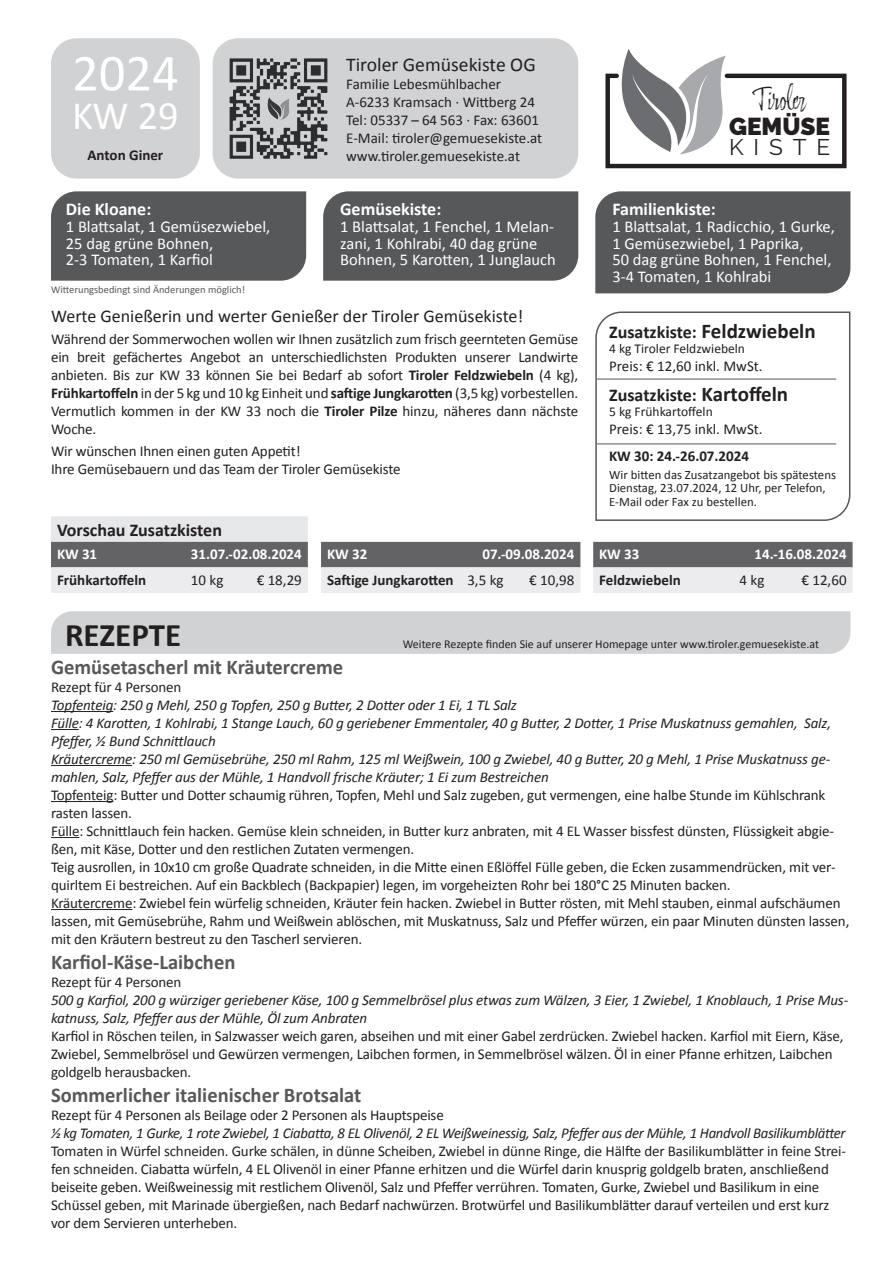
<style>
.page{position:relative;width:893px;height:1263px;background:#fff}
.page>*{position:absolute;margin:0;border:0;box-sizing:border-box;transform-origin:0 0}
.t1{font:52.5px "Calibri";color:#fff}
.t2{font:40.5px "Calibri";color:#fff}
.t3{font:700 33px "Calibri";color:#231f20}
.t4{font:27.3px "Adore You";color:#231f20}
.t5{font:900 24.3px "Raleway";color:#231f20}
.t6{font:22.65px "Raleway";letter-spacing:.44em;color:#231f20}
.t7{font:700 21px "Calibri";color:#57585a}
.t8{font:19.5px "Calibri";color:#231f20}
.t9{font:700 18px "Calibri";color:#231f20}
.t10{font:18px "Calibri";color:#231f20}
.t11{font:700 18px "Calibri";color:#fff}
.t12{font:16.5px/16.5px "Calibri";color:#fff}
.t13{font:15px/18px "Calibri";letter-spacing:-.01em;color:#231f20}
.t14{font:italic 15px/18px "Calibri";letter-spacing:-.01em;color:#231f20}
.t15{font:700 15px/25.5px "Calibri";color:#231f20}
.t16{font:700 15px "Calibri";color:#fff}
.t17{font:13.5px "Calibri";color:#231f20}
.t18{font:12.75px/13.5px "Calibri";color:#231f20}
.t19{font:12px "Calibri";color:#231f20}
.t20{font:10.5px "Calibri";color:#57585a}
.s1{font-weight:700}
.s2{color:#fff}
.s3{font-weight:400}
.s4{font-size:21px}
</style>
<div class="page">
<div style="left:213px;top:38px;width:365px;height:141px;background:#d1d2d4;border-radius:26px"></div>
<div style="left:51px;top:38px;width:149px;height:141px;background:#d1d2d4;border-radius:26px"></div>
<img style="left:229px;top:58px;width:99px;height:101px">
<svg style="left:605px;top:49px;width:242px;height:120px"></svg>
<div style="left:323px;top:191px;width:255px;height:90px;background:#57585a"></div>
<div style="left:595px;top:191px;width:255px;height:102px;background:#57585a"></div>
<div style="left:51px;top:191px;width:255px;height:90px;background:#57585a"></div>
<div style="left:51px;top:611px;width:799px;height:43px;background:#d1d2d4"></div>
<hr style="left:51px;top:711px;width:62px;height:1px;background:#231f20">
<svg style="left:51px;top:729px;width:28px;height:1px"></svg>
<hr style="left:51px;top:765px;width:81px;height:1px;background:#231f20">
<hr style="left:51px;top:801px;width:62px;height:1px;background:#231f20">
<svg style="left:51px;top:837px;width:28px;height:1px"></svg>
<hr style="left:51px;top:909px;width:81px;height:1px;background:#231f20">
<svg style="left:595px;top:311px;width:256px;height:210px"></svg>
<hr style="left:597px;top:379px;width:239px;height:1px;background:#57585a">
<hr style="left:597px;top:443px;width:239px;height:1px;background:#57585a">
<svg style="left:51px;top:516px;width:257px;height:77px;background:#bdbdbf"></svg>
<svg style="left:321px;top:542px;width:259px;height:51px;background:#a8a8aa"></svg>
<svg style="left:593px;top:542px;width:260px;height:51px;background:#a8a8ab"></svg>
<h1 class="t1" style="left:72px;top:40px;width:108px">2024</h1>
<h2 class="t2" style="left:72px;top:90px;width:108px">KW 29</h2>
<p class="t15" style="left:88px;top:142px;width:77px">Anton Giner</p>
<p class="t11" style="left:66px;top:198px;width:87px">Die Kloane:</p>
<p class="t12" style="left:66px;top:218px;width:206px">1 Blattsalat, 1 Gemüsezwiebel,<br>25 dag grüne Bohnen,<br>2-3 Tomaten, 1 Karfiol</p>
<p class="t20" style="left:51px;top:283px;width:196px">Witterungsbedingt sind Änderungen möglich!</p>
<h3 class="t8" style="left:346px;top:52px;width:191px">Tiroler Gemüsekiste OG</h3>
<p class="t13" style="left:346px;top:75px;width:198px">Familie Lebesmühlbacher<br>A-6233 Kramsach · Wittberg 24<br>Tel: 05337 – 64 563 · Fax: 63601<br>E-Mail: tiroler@gemuesekiste.at www.tiroler.gemuesekiste.at</p>
<p class="t11" style="left:340px;top:198px;width:103px">Gemüsekiste:</p>
<p class="t12" style="left:340px;top:218px;width:217px">1 Blattsalat, 1 Fenchel, 1 Melan&shy;zani, 1 Kohlrabi, 40 dag grüne<br>Bohnen, 5 Karotten, 1 Junglauch</p>
<p class="t10" style="left:51px;top:304px;width:474px">Werte Genießerin und werter Genießer der Tiroler Gemüsekiste!</p>
<p class="t13" style="left:51px;top:330px;width:529px;text-align:justify">Während der Sommerwochen wollen wir Ihnen zusätzlich zum frisch geernteten Gemüse ein breit gefächertes Angebot an unterschiedlichsten Produkten unserer Landwirte anbieten. Bis zur KW 33 können Sie bei Bedarf ab sofort <span class="s1">Tiroler Feldzwiebeln</span> (4 kg), <span class="s1">Frühkartoffeln</span> in der 5 kg und 10 kg Einheit und <span class="s1">saftige Jungkarotten</span> (3,5 kg) vorbestellen.<br>Vermutlich kommen in der KW 33 noch die <span class="s1">Tiroler Pilze</span> hinzu, näheres dann nächste Woche.</p>
<p class="t13" style="left:51px;top:442px;width:351px">Wir wünschen Ihnen einen guten Appetit!<br>Ihre Gemüsebauern und das Team der Tiroler Gemüsekiste</p>
<p class="t9" style="left:57px;top:518px;width:166px">Vorschau Zusatzkisten</p>
<p class="t16" style="left:57px;top:544px;width:42px">KW 31</p>
<p class="t16" style="left:191px;top:544px;width:112px">31.07.-02.08.2024</p>
<p class="t15" style="left:57px;top:567px;width:91px">Frühkartoffeln</p>
<p class="t13" style="left:191px;top:571px;width:34px">10 kg</p>
<p class="t13" style="left:257px;top:571px;width:47px">€ 18,29</p>
<p class="t15" style="left:327px;top:541px;width:249px;text-indent:155px"><span class="s2">07.-09.08.2024<br></span>Saftige Jungkarotten <span class="s3">3,5 kg</span></p>
<p class="t16" style="left:327px;top:544px;width:42px">KW 32</p>
<p class="t13" style="left:529px;top:571px;width:47px">€ 10,98</p>
<h3 class="t4" style="left:753px;top:84px;width:55px">Tiroler</h3>
<h3 class="t5" style="left:729px;top:113px;width:103px">GEMÜSE</h3>
<h3 class="t6" style="left:729px;top:134px;width:103px">KISTE</h3>
<p class="t11" style="left:612px;top:198px;width:105px">Familienkiste:</p>
<p class="t12" style="left:612px;top:218px;width:224px">1 Blattsalat, 1 Radicchio, 1 Gurke,<br>1 Gemüsezwiebel, 1 Paprika,<br>50 dag grüne Bohnen, 1 Fenchel,<br>3-4 Tomaten, 1 Kohlrabi</p>
<p class="t9" style="left:609px;top:320px;width:208px">Zusatzkiste: <span class="s4">Feldzwiebeln</span></p>
<p class="t17" style="left:609px;top:340px;width:137px">4 kg Tiroler Feldzwiebeln</p>
<p class="t13" style="left:609px;top:357px;width:155px">Preis: € 12,60 inkl. MwSt.</p>
<p class="t9" style="left:609px;top:383px;width:181px">Zusatzkiste: <span class="s4">Kartoffeln</span></p>
<p class="t17" style="left:609px;top:403px;width:105px">5 kg Frühkartoffeln</p>
<p class="t13" style="left:609px;top:420px;width:155px">Preis: € 13,75 inkl. MwSt.</p>
<p class="t15" style="left:609px;top:443px;width:141px">KW 30: 24.-26.07.2024</p>
<p class="t18" style="left:609px;top:468px;width:228px">Wir bitten das Zusatzangebot bis spätestens<br>Dienstag, 23.07.2024, 12 Uhr, per Telefon,<br>E-Mail oder Fax zu bestellen.</p>
<p class="t16" style="left:599px;top:545px;width:42px">KW 33</p>
<p class="t16" style="left:754px;top:545px;width:94px">14.-16.08.2024</p>
<p class="t15" style="left:599px;top:567px;width:83px">Feldzwiebeln</p>
<p class="t13" style="left:739px;top:571px;width:26px">4 kg</p>
<p class="t13" style="left:801px;top:571px;width:47px">€ 12,60</p>
<h3 class="t3" style="left:65px;top:614px;width:118px">REZEPTE</h3>
<p class="t19" style="left:403px;top:637px;width:418px">Weitere Rezepte finden Sie auf unserer Homepage unter www.tiroler.gemuesekiste.at</p>
<h3 class="t7" style="left:51px;top:653px;width:294px">Gemüsetascherl mit Kräutercreme</h3>
<p class="t13" style="left:51px;top:678px;width:132px">Rezept für 4 Personen</p>
<p class="t14" style="left:51px;top:695px;width:782px">Topfenteig: 250 g Mehl, 250 g Topfen, 250 g Butter, 2 Dotter oder 1 Ei, 1 TL Salz<br>Fülle: 4 Karotten, 1 Kohlrabi, 1 Stange Lauch, 60 g geriebener Emmentaler, 40 g Butter, 2 Dotter, 1 Prise Muskatnuss gemahlen, Salz, Pfeffer, ½ Bund Schnittlauch<br>Kräutercreme: 250 ml Gemüsebrühe, 250 ml Rahm, 125 ml Weißwein, 100 g Zwiebel, 40 g Butter, 20 g Mehl, 1 Prise Muskatnuss ge&shy;mahlen, Salz, Pfeffer aus der Mühle, 1 Handvoll frische Kräuter; 1 Ei zum Bestreichen</p>
<p class="t13" style="left:51px;top:786px;width:800px">Topfenteig: Butter und Dotter schaumig rühren, Topfen, Mehl und Salz zugeben, gut vermengen, eine halbe Stunde im Kühlschrank rasten lassen.<br>Fülle: Schnittlauch fein hacken. Gemüse klein schneiden, in Butter kurz anbraten, mit 4 EL Wasser bissfest dünsten, Flüssigkeit abgie&shy;ßen, mit Käse, Dotter und den restlichen Zutaten vermengen.<br>Teig ausrollen, in 10x10 cm große Quadrate schneiden, in die Mitte einen Eßlöffel Fülle geben, die Ecken zusammendrücken, mit ver&shy;quirltem Ei bestreichen. Auf ein Backblech (Backpapier) legen, im vorgeheizten Rohr bei 180°C 25 Minuten backen.<br>Kräutercreme: Zwiebel fein würfelig schneiden, Kräuter fein hacken. Zwiebel in Butter rösten, mit Mehl stauben, einmal aufschäumen lassen, mit Gemüsebrühe, Rahm und Weißwein ablöschen, mit Muskatnuss, Salz und Pfeffer würzen, ein paar Minuten dünsten lassen, mit den Kräutern bestreut zu den Tascherl servieren.</p>
<h3 class="t7" style="left:51px;top:949px;width:186px">Karfiol-Käse-Laibchen</h3>
<p class="t13" style="left:51px;top:973px;width:132px">Rezept für 4 Personen</p>
<p class="t14" style="left:51px;top:990px;width:799px">500 g Karfiol, 200 g würziger geriebener Käse, 100 g Semmelbrösel plus etwas zum Wälzen, 3 Eier, 1 Zwiebel, 1 Knoblauch, 1 Prise Mus&shy;katnuss, Salz, Pfeffer aus der Mühle, Öl zum Anbraten</p>
<p class="t13" style="left:51px;top:1027px;width:794px">Karfiol in Röschen teilen, in Salzwasser weich garen, abseihen und mit einer Gabel zerdrücken. Zwiebel hacken. Karfiol mit Eiern, Käse,<br>Zwiebel, Semmelbrösel und Gewürzen vermengen, Laibchen formen, in Semmelbrösel wälzen. Öl in einer Pfanne erhitzen, Laibchen goldgelb herausbacken.</p>
<h3 class="t7" style="left:51px;top:1082px;width:312px">Sommerlicher italienischer Brotsalat</h3>
<p class="t13" style="left:51px;top:1106px;width:394px">Rezept für 4 Personen als Beilage oder 2 Personen als Hauptspeise</p>
<p class="t14" style="left:51px;top:1124px;width:796px">½ kg Tomaten, 1 Gurke, 1 rote Zwiebel, 1 Ciabatta, 8 EL Olivenöl, 2 EL Weißweinessig, Salz, Pfeffer aus der Mühle, 1 Handvoll Basilikumblätter</p>
<p class="t13" style="left:51px;top:1142px;width:797px">Tomaten in Würfel schneiden. Gurke schälen, in dünne Scheiben, Zwiebel in dünne Ringe, die Hälfte der Basilikumblätter in feine Strei&shy;fen schneiden. Ciabatta würfeln, 4 EL Olivenöl in einer Pfanne erhitzen und die Würfel darin knusprig goldgelb braten, anschließend beiseite geben. Weißweinessig mit restlichem Olivenöl, Salz und Pfeffer verrühren. Tomaten, Gurke, Zwiebel und Basilikum in eine Schüssel geben, mit Marinade übergießen, nach Bedarf nachwürzen. Brotwürfel und Basilikumblätter darauf verteilen und erst kurz vor dem Servieren unterheben.</p>
</div>
